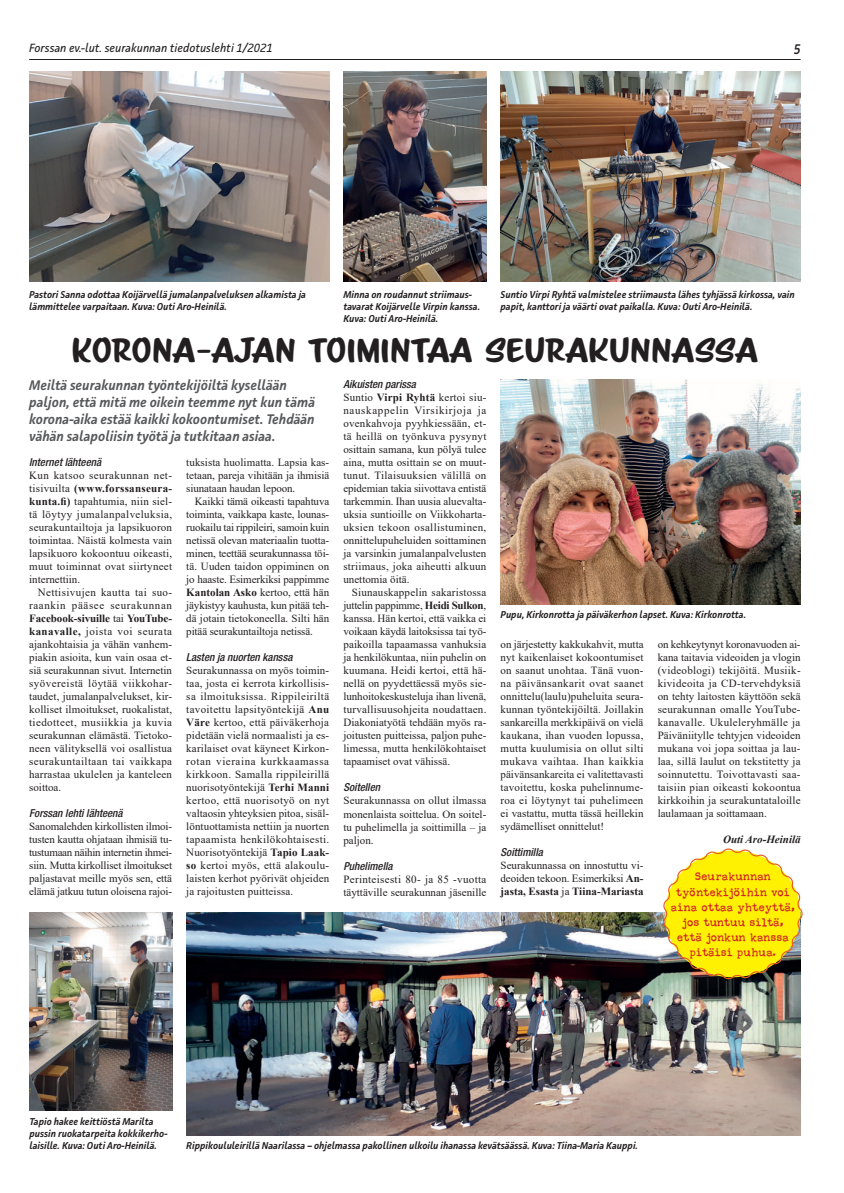
<style>
.page{position:relative;width:844px;height:1193px;background:#fff}
.page>*{position:absolute;margin:0;border:0;box-sizing:border-box;transform-origin:0 0}
.t1{font:29.8px "Scriptorama Markdown JF";letter-spacing:.01em;color:#231f20;scale:1.18 1}
.t2{font:italic 600 14px/17px "Facit";color:#57585a}
.t3{font:italic 600 14px "Facit";color:#231f20;scale:.9 1}
.t4{font:italic 12px "Facit";color:#231f20}
.t5{font:11px/13px "Times New Roman";color:#231f20;text-align:justify}
.t6{font:italic 500 condensed 11px "Helvetica Neue LT Std";color:#231f20}
.t7{font:italic 700 11px "Times New Roman";color:#231f20}
.t8{font:10.7px/15.2px "Sunflower";color:#d1232a;text-align:center}
.t9{font:italic 600 10px/12px "Facit";color:#231f20}
.s1{font-weight:700}
</style>
<div class="page">
<hr style="left:29px;top:59px;width:771px;height:1px;background:#231f20">
<img style="left:500px;top:379px;width:300px;height:225px">
<img style="left:343px;top:72px;width:143px;height:209px">
<img style="left:29px;top:72px;width:300px;height:209px">
<img style="left:500px;top:72px;width:300px;height:209px">
<img style="left:29px;top:912px;width:143px;height:198px">
<img style="left:186px;top:912px;width:614px;height:223px">
<svg style="left:663px;top:848px;width:139px;height:131px;background:#eadc2c"></svg>
<p class="t4" style="left:29px;top:40px;width:245px">Forssan ev.-lut. seurakunnan tiedotuslehti 1/2021</p>
<p class="t3" style="left:793px;top:40px;width:9px">5</p>
<p class="t9" style="left:29px;top:288px;width:278px">Pastori Sanna odottaa Koijärvellä jumalanpalveluksen alkamista ja lämmittelee varpaitaan. Kuva: Outi Aro-Heinilä.</p>
<p class="t9" style="left:343px;top:288px;width:138px">Minna on roudannut striimaus&shy;tavarat Koijärvelle Virpin kanssa.<br>Kuva: Outi Aro-Heinilä.</p>
<p class="t9" style="left:500px;top:288px;width:296px">Suntio Virpi Ryhtä valmistelee striimausta lähes tyhjässä kirkossa, vain papit, kanttori ja väärti ovat paikalla. Kuva: Outi Aro-Heinilä.</p>
<h1 class="t1" style="left:72px;top:330px;width:583px">KORONA-AJAN TOIMINTAA SEURAKUNNASSA</h1>
<p class="t2" style="left:29px;top:376px;width:287px">Meiltä seurakunnan työntekijöiltä kysellään paljon, että mitä me oikein teemme nyt kun tämä korona-aika estää kaikki kokoontumiset. Tehdään vähän salapoliisin työtä ja tutkitaan asiaa.</p>
<p class="t6" style="left:29px;top:455px;width:73px">Internet lähteenä</p>
<p class="t5" style="left:29px;top:468px;width:144px">Kun katsoo seurakunnan net&shy;tisivuilta <span class="s1">(www.forssanseura&shy;kunta.fi)</span> tapahtumia, niin siel&shy;tä löytyy jumalanpalveluksia, seurakuntailtoja ja lapsikuoron toimintaa. Näistä kolmesta vain lapsikuoro kokoontuu oikeasti, muut toiminnat ovat siirtyneet internettiin.</p>
<p class="t5" style="left:29px;top:585px;width:144px;text-indent:9px">Nettisivujen kautta tai suo&shy;raankin pääsee seurakunnan <span class="s1">Facebook-sivuille</span> tai <span class="s1">YouTube&shy;kanavalle,</span> joista voi seurata ajankohtaisia ja vähän vanhem&shy;piakin asioita, kun vain osaa et&shy;siä seurakunnan sivut. Internetin syövereistä löytää viikkohar&shy;taudet, jumalanpalvelukset, kir&shy;kolliset ilmoitukset, ruokalistat, tiedotteet, musiikkia ja kuvia seurakunnan elämästä. Tietoko&shy;neen välityksellä voi osallistua seurakuntailtaan tai vaikkapa harrastaa ukulelen ja kanteleen soittoa.</p>
<p class="t6" style="left:29px;top:806px;width:95px">Forssan lehti lähteenä</p>
<p class="t5" style="left:29px;top:819px;width:144px">Sanomalehden kirkollisten ilmoi&shy;tusten kautta ohjataan ihmisiä tu&shy;tustumaan näihin internetin ihmei&shy;siin. Mutta kirkolliset ilmoitukset paljastavat meille myös sen, että elämä jatkuu tutun oloisena rajoi-</p>
<p class="t5" style="left:186px;top:455px;width:144px">tuksista huolimatta. Lapsia kas&shy;tetaan, pareja vihitään ja ihmisiä siunataan haudan lepoon.</p>
<p class="t5" style="left:186px;top:494px;width:144px;text-indent:9px">Kaikki tämä oikeasti tapahtuva toiminta, vaikkapa kaste, lounas&shy;ruokailu tai rippileiri, samoin kuin netissä olevan materiaalin tuotta&shy;minen, teettää seurakunnassa töi&shy;tä. Uuden taidon oppiminen on jo haaste. Esimerkiksi pappimme <span class="s1">Kantolan Asko</span> kertoo, että hän jäykistyy kauhusta, kun pitää teh&shy;dä jotain tietokoneella. Silti hän pitää seurakuntailtoja netissä.</p>
<p class="t6" style="left:186px;top:650px;width:108px">Lasten ja nuorten kanssa</p>
<p class="t5" style="left:186px;top:663px;width:144px">Seurakunnassa on myös toimin&shy;taa, josta ei kerrota kirkollisis&shy;sa ilmoituksissa. Rippileiriltä tavoitettu lapsityöntekijä <span class="s1">Anu Väre</span> kertoo, että päiväkerhoja pidetään vielä normaalisti ja es&shy;karilaiset ovat käyneet Kirkon&shy;rotan vieraina kurkkaamassa kirkkoon. Samalla rippileirillä nuorisotyöntekijä <span class="s1">Terhi Manni </span>kertoo, että nuorisotyö on nyt valtaosin yhteyksien pitoa, sisäl&shy;löntuottamista nettiin ja nuorten tapaamista henkilökohtaisesti.<br>Nuorisotyöntekijä <span class="s1">Tapio Laak&shy;so</span> kertoi myös, että alakoulu&shy;laisten kerhot pyörivät ohjeiden ja rajoitusten puitteissa.</p>
<p class="t6" style="left:343px;top:377px;width:74px">Aikuisten parissa</p>
<p class="t5" style="left:343px;top:390px;width:144px">Suntio <span class="s1">Virpi Ryhtä</span> kertoi siu&shy;nauskappelin Virsikirjoja ja ovenkahvoja pyyhkiessään, et&shy;tä heillä on työnkuva pysynyt osittain samana, kun pölyä tulee aina, mutta osittain se on muut&shy;tunut. Tilaisuuksien välillä on epidemian takia siivottava entistä tarkemmin. Ihan uusia aluevalta&shy;uksia suntioille on Viikkoharta&shy;uksien tekoon osallistuminen, onnittelupuheluiden soittaminen ja varsinkin jumalanpalvelusten striimaus, joka aiheutti alkuun unettomia öitä.</p>
<p class="t5" style="left:343px;top:585px;width:144px;text-indent:9px">Siunauskappelin sakaristossa juttelin pappimme, <span class="s1">Heidi Sulkon</span>, kanssa. Hän kertoi, että vaikka ei voikaan käydä laitoksissa tai työ&shy;paikoilla tapaamassa vanhuksia ja henkilökuntaa, niin puhelin on kuumana. Heidi kertoi, että hä&shy;nellä on pyydettäessä myös sie&shy;lunhoitokeskusteluja ihan livenä, turvallisuusohjeita noudattaen.<br>Diakoniatyötä tehdään myös ra&shy;joitusten puitteissa, paljon puhe&shy;limessa, mutta henkilökohtaiset tapaamiset ovat vähissä.</p>
<p class="t6" style="left:343px;top:780px;width:38px">Soitellen</p>
<p class="t5" style="left:343px;top:793px;width:144px">Seurakunnassa on ollut ilmassa monenlaista soittelua. On soitel&shy;tu puhelimella ja soittimilla – ja paljon.</p>
<p class="t6" style="left:343px;top:859px;width:51px">Puhelimella</p>
<p class="t5" style="left:343px;top:871px;width:144px">Perinteisesti 80- ja 85 -vuotta täyttäville seurakunnan jäsenille</p>
<p class="t9" style="left:500px;top:608px;width:247px">Pupu, Kirkonrotta ja päiväkerhon lapset. Kuva: Kirkonrotta.</p>
<p class="t5" style="left:500px;top:637px;width:144px">on järjestetty kakkukahvit, mutta nyt kaikenlaiset kokoontumiset on saanut unohtaa. Tänä vuon&shy;na päivänsankarit ovat saanet onnittelu(laulu)puheluita seura&shy;kunnan työntekijöiltä. Joillakin sankareilla merkkipäivä on vielä kaukana, ihan vuoden lopussa, mutta kuulumisia on ollut silti mukava vaihtaa. Ihan kaikkia päivänsankareita ei valitettavasti tavoitettu, koska puhelinnume&shy;roa ei löytynyt tai puhelimeen ei vastattu, mutta tässä heillekin sydämelliset onnittelut!</p>
<p class="t6" style="left:500px;top:845px;width:44px">Soittimilla</p>
<p class="t5" style="left:500px;top:858px;width:144px">Seurakunnassa on innostuttu vi&shy;deoiden tekoon. Esimerkiksi <span class="s1">An&shy;jasta, Esasta</span> ja <span class="s1">Tiina-Mariasta</span></p>
<p class="t5" style="left:657px;top:637px;width:144px">on kehkeytynyt koronavuoden ai&shy;kana taitavia videoiden ja vlogin (videoblogi) tekijöitä. Musiik&shy;kivideoita ja CD-tervehdyksiä on tehty laitosten käyttöön sekä seurakunnan omalle YouTube&shy;kanavalle. Ukuleleryhmälle ja Päiväniitylle tehtyjen videoiden mukana voi jopa soittaa ja lau&shy;laa, sillä laulut on tekstitetty ja soinnutettu. Toivottavasti saa&shy;taisiin pian oikeasti kokoontua kirkkoihin ja seurakuntataloille laulamaan ja soittamaan.</p>
<p class="t7" style="left:723px;top:832px;width:79px">Outi Aro-Heinilä</p>
<p class="t8" style="left:671px;top:869px;width:125px">Seurakunnan työntekijöihin voi aina ottaa yhteyttä, jos tuntuu siltä, että jonkun kanssa pitäisi puhua.</p>
<p class="t9" style="left:29px;top:1115px;width:140px">Tapio hakee keittiöstä Marilta pussin ruokatarpeita kokkikerho&shy;laisille. Kuva: Outi Aro-Heinilä.</p>
<p class="t9" style="left:186px;top:1139px;width:453px">Rippikoululeirillä Naarilassa – ohjelmassa pakollinen ulkoilu ihanassa kevätsäässä. Kuva: Tiina-Maria Kauppi.</p>
</div>
